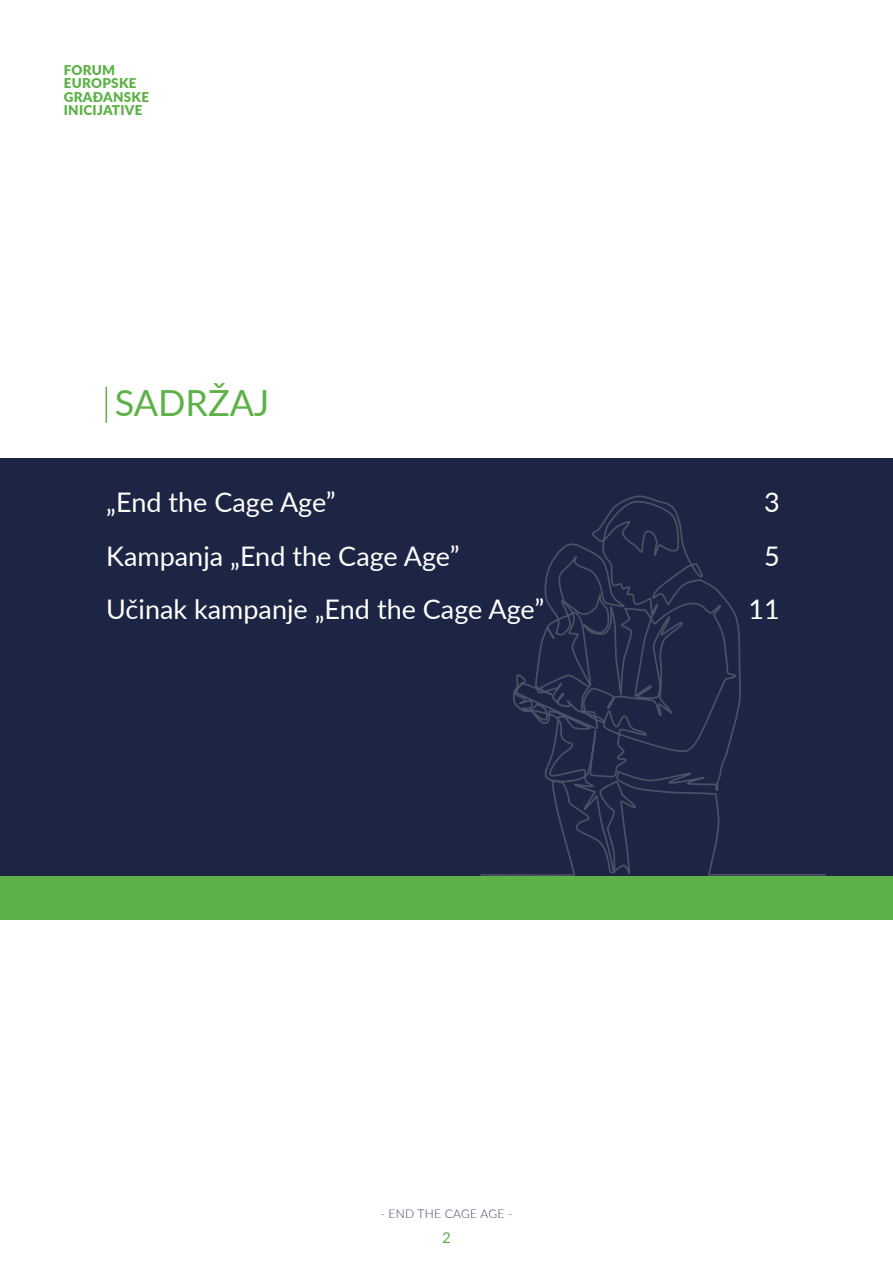
<style>
.page{position:relative;width:893px;height:1263px;background:#fff}
.page>*{position:absolute;margin:0;border:0;box-sizing:border-box;transform-origin:0 0}
.t1{font:36px "Lato";color:#5cb246}
.t2{font:27px "Lato";color:#fff}
.t3{font:15px "Lato";color:#5cb246}
.t4{font:900 13.5px/13.5px "Lato";letter-spacing:.02em;color:#5cb246}
.t5{font:300 12px "Lato";letter-spacing:.02em;color:#3c3e5c}
</style>
<div class="page">
<div style="left:0;top:459px;width:893px;height:417px;background:#1c2543"></div>
<svg style="left:480px;top:495px;width:346px;height:381px"></svg>
<div style="left:0;top:876px;width:893px;height:43px;background:#5cb246"></div>
<hr style="left:106px;top:387px;width:1px;height:36px;background:#5cb246">
<p class="t4" style="left:64px;top:62px;width:87px">FORUM<br>EUROPSKE<br>GRAĐANSKE<br>INICIJATIVE</p>
<h1 class="t1" style="left:115px;top:377px;width:156px">SADRŽAJ</h1>
<p class="t2" style="left:106px;top:483px;width:231px">„End the Cage Age”</p>
<p class="t2" style="left:764px;top:483px;width:17px">3</p>
<p class="t2" style="left:106px;top:536px;width:355px">Kampanja „End the Cage Age”</p>
<p class="t2" style="left:764px;top:536px;width:17px">5</p>
<p class="t2" style="left:106px;top:590px;width:439px">Učinak kampanje „End the Cage Age”</p>
<p class="t2" style="left:748px;top:590px;width:33px">11</p>
<p class="t5" style="left:380px;top:1206px;width:134px">- END THE CAGE AGE -</p>
<p class="t3" style="left:442px;top:1227px;width:10px">2</p>
</div>
